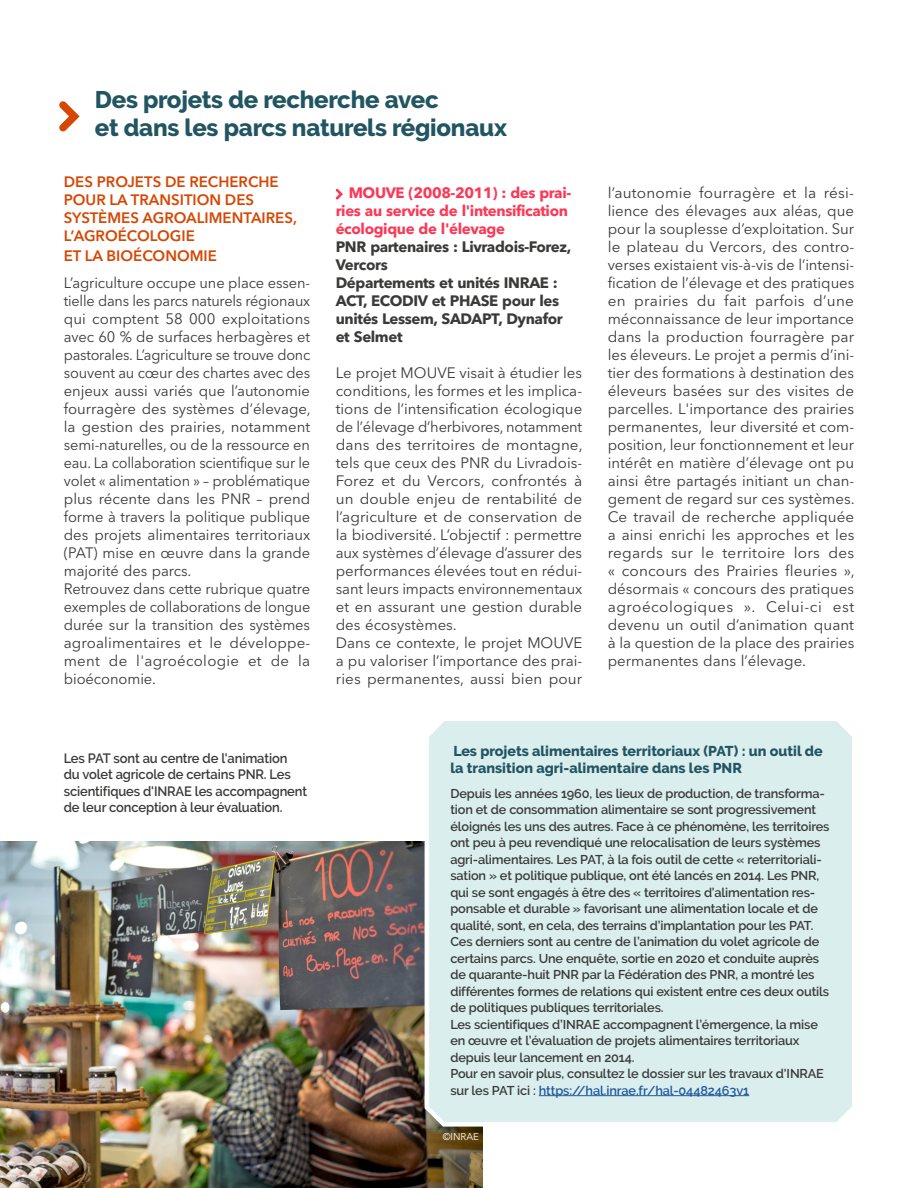
<style>
.page{position:relative;width:918px;height:1188px;background:#fff}
.page>*{position:absolute;margin:0;border:0;box-sizing:border-box;transform-origin:0 0}
.t1{font:800 24px/28.8px "Raleway";letter-spacing:-.01em;color:#225562}
.t2{font:15px/18px "Avenir Next LT Pro";color:#3a3a39}
.t3{font:700 15px/18px "Avenir Next LT Pro";letter-spacing:-.025em;color:#3a3a39}
.t4{font:600 15px/18px "Avenir Next LT Pro";color:#d64703}
.t5{font:700 15px/18px "Avenir Next LT Pro";letter-spacing:-.025em;color:#fb3957}
.t6{font:800 14.25px/17.1px "Raleway";color:#225562}
.t7{font:600 13.5px/16.2px "Raleway";letter-spacing:-.01em;color:#3a3a39;scale:.96 1}
.t8{font:600 12.75px/16.5px "Raleway";letter-spacing:-.01em;color:#3a3a39}
.t9{font:9.75px "Avenir Next LT Pro";color:#fff}
.s1{color:#22599b}
</style>
<div class="page">
<img style="left:0;top:841px;width:482px;height:347px">
<svg style="left:422px;top:721px;width:430px;height:408px"></svg>
<svg style="left:59px;top:101px;width:21px;height:30px"></svg>
<svg style="left:336px;top:189px;width:7px;height:11px"></svg>
<h1 class="t1" style="left:95px;top:85px;width:414px">Des projets de recherche avec<br>et dans les parcs naturels régionaux</h1>
<p class="t4" style="left:64px;top:172px;width:235px">DES PROJETS DE RECHERCHE<br>POUR LA TRANSITION DES<br>SYSTÈMES AGROALIMENTAIRES,<br>L’AGROÉCOLOGIE</p>
<p class="t4" style="left:64px;top:246px;width:155px">ET LA BIOÉCONOMIE</p>
<p class="t2" style="left:64px;top:274px;width:249px">L’agriculture occupe une place essen&shy;tielle dans les parcs naturels régionaux qui comptent 58 000 exploitations avec 60 % de surfaces herbagères et pastorales. L’agriculture se trouve donc souvent au cœur des chartes avec des enjeux aussi variés que l’autonomie fourragère des systèmes d’élevage, la gestion des prairies, notamment semi-naturelles, ou de la ressource en eau. La collaboration scientifique sur le volet « alimentation » – problématique plus récente dans les PNR – prend forme à travers la politique publique des projets alimentaires territoriaux (PAT) mise en œuvre dans la grande majorité des parcs.<br>Retrouvez dans cette rubrique quatre exemples de collaborations de longue durée sur la transition des systèmes agroalimentaires et le développe&shy;ment de l'agroécologie et de la bioéconomie.</p>
<p class="t5" style="left:336px;top:184px;width:237px;text-indent:13px">MOUVE (2008-2011) : des prai&shy;ries au service de l'intensification écologique de l'élevage</p>
<p class="t3" style="left:336px;top:238px;width:237px">PNR partenaires : Livradois-Forez,<br>Vercors<br>Départements et unités INRAE :<br>ACT, ECODIV et PHASE pour les unités Lessem, SADAPT, Dynafor et Selmet</p>
<p class="t2" style="left:336px;top:364px;width:248px">Le projet MOUVE visait à étudier les conditions, les formes et les implica&shy;tions de l’intensification écologique de l’élevage d’herbivores, notamment dans des territoires de montagne, tels que ceux des PNR du Livradois-Forez et du Vercors, confrontés à un double enjeu de rentabilité de l’agriculture et de conservation de la biodiversité. L’objectif : permettre aux systèmes d’élevage d’assurer des performances élevées tout en rédui&shy;sant leurs impacts environnementaux et en assurant une gestion durable des écosystèmes.<br>Dans ce contexte, le projet MOUVE a pu valoriser l’importance des prai&shy;ries permanentes, aussi bien pour</p>
<p class="t2" style="left:608px;top:184px;width:249px;text-align:justify">l’autonomie fourragère et la rési&shy;lience des élevages aux aléas, que pour la souplesse d’exploitation. Sur le plateau du Vercors, des contro&shy;verses existaient vis-à-vis de l’intensi&shy;fication de l’élevage et des pratiques en prairies du fait parfois d’une méconnaissance de leur importance dans la production fourragère par les éleveurs. Le projet a permis d’ini&shy;tier des formations à destination des éleveurs basées sur des visites de parcelles. L'importance des prairies permanentes, leur diversité et com&shy;position, leur fonctionnement et leur intérêt en matière d’élevage ont pu ainsi être partagés initiant un chan&shy;gement de regard sur ces systèmes.<br>Ce travail de recherche appliquée a ainsi enrichi les approches et les regards sur le territoire lors des « concours des Prairies fleuries », désormais « concours des pratiques agroécologiques ». Celui-ci est devenu un outil d’animation quant à la question de la place des prairies permanentes dans l’élevage.</p>
<p class="t7" style="left:64px;top:750px;width:255px">Les PAT sont au centre de l'animation<br>du volet agricole de certains PNR. Les scientifiques d'INRAE les accompagnent de leur conception à leur évaluation.</p>
<p class="t6" style="left:450px;top:742px;width:374px">Les projets alimentaires territoriaux (PAT) : un outil de la transition agri-alimentaire dans les PNR</p>
<p class="t8" style="left:450px;top:785px;width:381px">Depuis les années 1960, les lieux de production, de transforma&shy;tion et de consommation alimentaire se sont progressivement éloignés les uns des autres. Face à ce phénomène, les territoires ont peu à peu revendiqué une relocalisation de leurs systèmes agri-alimentaires. Les PAT, à la fois outil de cette « reterritoriali&shy;sation » et politique publique, ont été lancés en 2014. Les PNR, qui se sont engagés à être des « territoires d’alimentation res&shy;ponsable et durable » favorisant une alimentation locale et de qualité, sont, en cela, des terrains d’implantation pour les PAT.<br>Ces derniers sont au centre de l’animation du volet agricole de certains parcs. Une enquête, sortie en 2020 et conduite auprès de quarante-huit PNR par la Fédération des PNR, a montré les différentes formes de relations qui existent entre ces deux outils de politiques publiques territoriales.<br>Les scientifiques d’INRAE accompagnent l’émergence, la mise en œuvre et l’évaluation de projets alimentaires territoriaux depuis leur lancement en 2014.<br>Pour en savoir plus, consultez le dossier sur les travaux d'INRAE sur les PAT ici : <span class="s1">https://hal.inrae.fr/hal-04482463v1</span></p>
<p class="t9" style="left:443px;top:1131px;width:38px">©INRAE</p>
</div>
